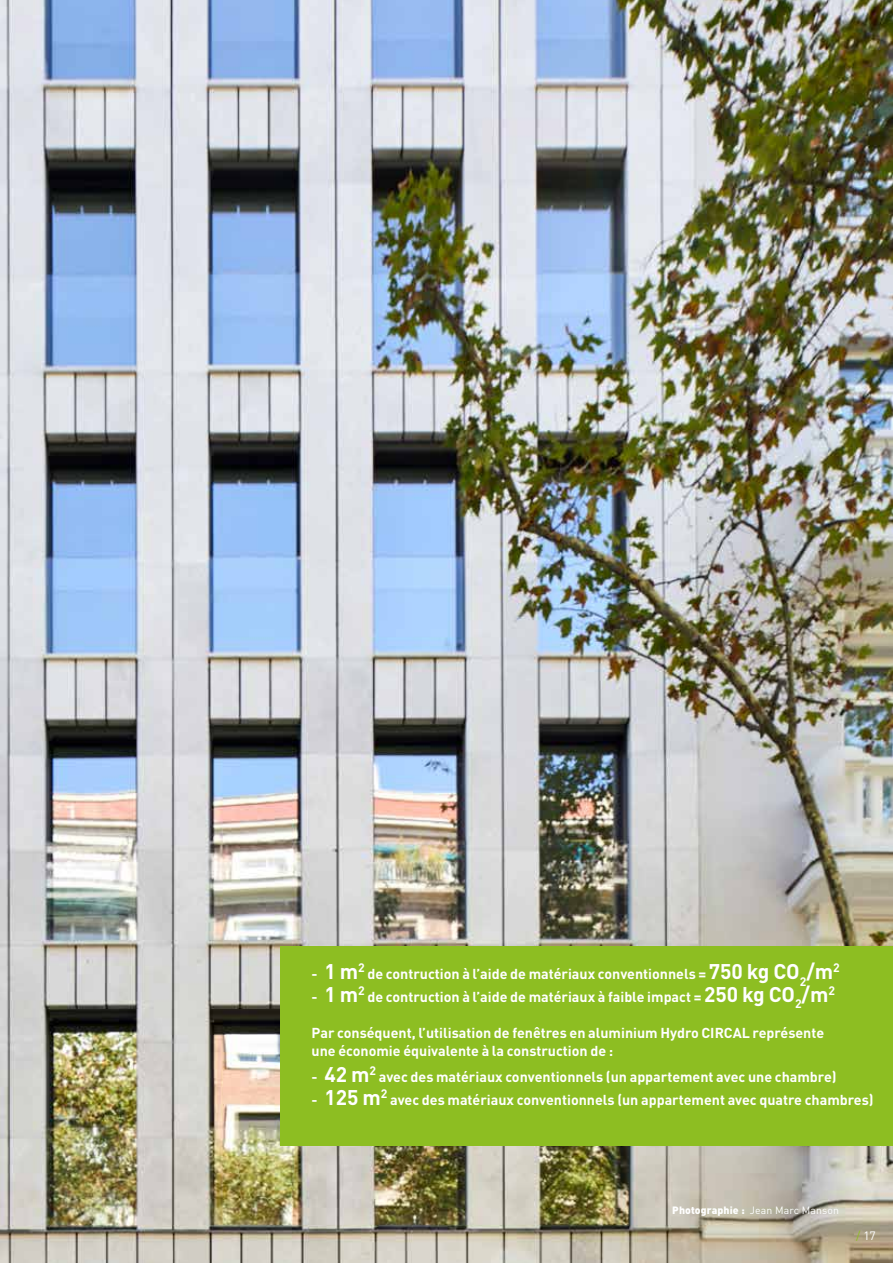
<style>
.page{position:relative;width:893px;height:1263px;background:#fff}
.page>*{position:absolute;margin:0;border:0;box-sizing:border-box;transform-origin:0 0}
.t1{font:700 21px "DIN Pro";color:#fff}
.t2{font:700 14.25px/18px "DIN Pro";color:#fff}
.t3{font:12px "DIN Pro";color:#fff}
.t4{font:10.5px "DIN Pro";letter-spacing:.01em;color:#fff}
.s1{font-size:14.25px}
.s2{font-size:21px}
.s3{font-weight:900}
.s4{color:#8dbe22}
</style>
<div class="page">
<img style="left:0;top:0;width:893px;height:1263px">
<div style="left:280px;top:946px;width:613px;height:200px;background:#8dbe22"></div>
<h1 class="t1" style="left:312px;top:954px;width:55px"><span class="s1">-</span> 1 m<sup>2</sup></h1>
<p class="t2" style="left:367px;top:963px;width:474px">de contruction à l’aide de matériaux conventionnels = <span class="s2">750 kg CO</span><sub>2</sub><span class="s2">/m</span><sup>2</sup></p>
<h1 class="t1" style="left:312px;top:976px;width:55px"><span class="s1">-</span> 1 m<sup>2</sup></h1>
<p class="t2" style="left:367px;top:986px;width:469px">de contruction à l’aide de matériaux à faible impact = <span class="s2">250 kg CO</span><sub>2</sub><span class="s2">/m</span><sup>2</sup></p>
<p class="t2" style="left:312px;top:1022px;width:514px">Par conséquent, l’utilisation de fenêtres en aluminium Hydro CIRCAL représente une économie équivalente à la construction de :</p>
<h1 class="t1" style="left:312px;top:1057px;width:66px"><span class="s1">-</span> 42 m<sup>2</sup></h1>
<p class="t2" style="left:379px;top:1066px;width:459px">avec des matériaux conventionnels (un appartement avec une chambre)</p>
<h1 class="t1" style="left:312px;top:1080px;width:77px"><span class="s1">-</span> 125 m<sup>2</sup></h1>
<p class="t2" style="left:390px;top:1089px;width:485px">avec des matériaux conventionnels (un appartement avec quatre chambres)</p>
<p class="t4" style="left:672px;top:1202px;width:168px"><span class="s3">Photographie :</span> Jean Marc Manson</p>
<p class="t3" style="left:856px;top:1226px;width:21px"><span class="s4">/</span> 17</p>
</div>
